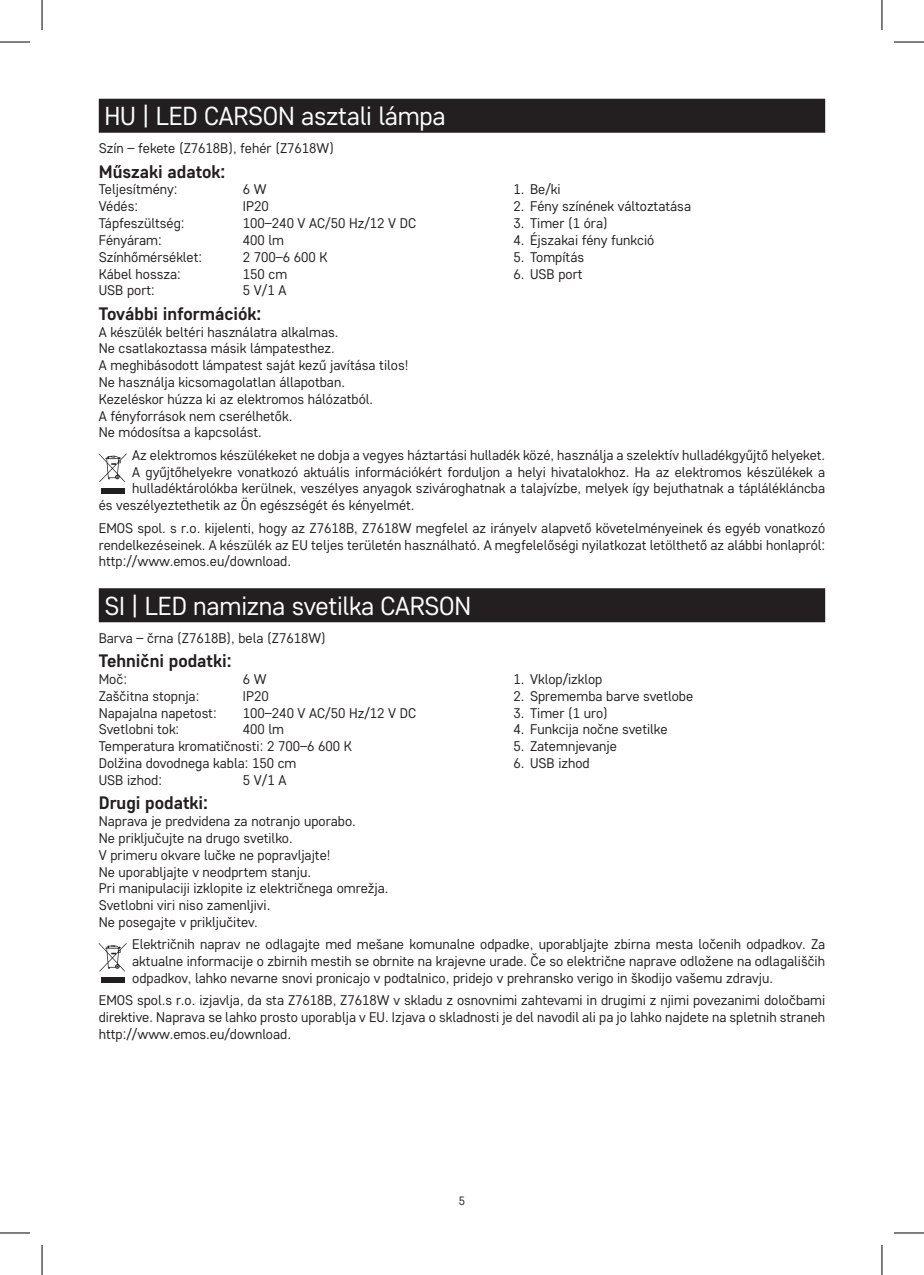
<style>
.page{position:relative;width:924px;height:1275px;background:#fff}
.page>*{position:absolute;margin:0;border:0;box-sizing:border-box;transform-origin:0 0}
.t1{font:26px "Core Sans D35";letter-spacing:-.01em;color:#fff}
.t2{font:700 18px "Core Sans D55";color:#231f20}
.t3{font:14px/16.8px "Core Sans D35";color:#231f20}
.t4{font:12px "Core Sans D35";color:#231f20}
</style>
<div class="page">
<div style="left:99px;top:99px;width:725px;height:34px;background:#231f20"></div>
<div style="left:99px;top:588px;width:725px;height:34px;background:#231f20"></div>
<svg style="left:99px;top:453px;width:27px;height:29px"></svg>
<div style="left:101px;top:488px;width:23px;height:5px;background:#231f20"></div>
<svg style="left:99px;top:943px;width:27px;height:28px"></svg>
<div style="left:101px;top:977px;width:23px;height:6px;background:#231f20"></div>
<hr style="left:0;top:42px;width:30px;height:1px;background:#000">
<hr style="left:893px;top:42px;width:30px;height:1px;background:#000">
<hr style="left:0;top:1232px;width:30px;height:1px;background:#000">
<hr style="left:893px;top:1232px;width:30px;height:1px;background:#000">
<hr style="left:42px;top:0;width:1px;height:30px;background:#000">
<hr style="left:42px;top:1245px;width:1px;height:30px;background:#000">
<hr style="left:881px;top:0;width:1px;height:30px;background:#000">
<hr style="left:881px;top:1245px;width:1px;height:30px;background:#000">
<h1 class="t1" style="left:104px;top:99px;width:342px">HU | LED CARSON asztali lámpa</h1>
<p class="t3" style="left:99px;top:139px;width:236px">Szín – fekete (Z7618B), fehér (Z7618W)</p>
<p class="t2" style="left:99px;top:160px;width:128px">Műszaki adatok:</p>
<p class="t3" style="left:99px;top:181px;width:80px">Teljesítmény:</p>
<p class="t3" style="left:243px;top:181px;width:25px">6 W</p>
<p class="t3" style="left:99px;top:197px;width:41px">Védés:</p>
<p class="t3" style="left:243px;top:197px;width:27px">IP20</p>
<p class="t3" style="left:99px;top:214px;width:87px">Tápfeszültség:</p>
<p class="t3" style="left:243px;top:214px;width:175px">100–240 V AC/50 Hz/12 V DC</p>
<p class="t3" style="left:99px;top:231px;width:65px">Fényáram:</p>
<p class="t3" style="left:243px;top:231px;width:43px">400 lm</p>
<p class="t3" style="left:99px;top:248px;width:105px">Színhőmérséklet:</p>
<p class="t3" style="left:243px;top:248px;width:86px">2 700–6 600 K</p>
<p class="t3" style="left:99px;top:265px;width:83px">Kábel hossza:</p>
<p class="t3" style="left:243px;top:265px;width:46px">150 cm</p>
<p class="t3" style="left:99px;top:281px;width:58px">USB port:</p>
<p class="t3" style="left:243px;top:281px;width:45px">5 V/1 A</p>
<p class="t3" style="left:513px;top:181px;width:49px">1. Be/ki</p>
<p class="t3" style="left:513px;top:197px;width:179px">2. Fény színének változtatása</p>
<p class="t3" style="left:513px;top:214px;width:96px">3. Timer (1 óra)</p>
<p class="t3" style="left:513px;top:231px;width:142px">4. Éjszakai fény funkció</p>
<p class="t3" style="left:513px;top:248px;width:72px">5. Tompítás</p>
<p class="t3" style="left:513px;top:265px;width:71px">6. USB port</p>
<p class="t2" style="left:99px;top:302px;width:164px">További információk:</p>
<p class="t3" style="left:99px;top:323px;width:311px">A készülék beltéri használatra alkalmas.<br>Ne csatlakoztassa másik lámpatesthez.<br>A meghibásodott lámpatest saját kezű javítása tilos!<br>Ne használja kicsomagolatlan állapotban.<br>Kezeléskor húzza ki az elektromos hálózatból.<br>A fényforrások nem cserélhetők.<br>Ne módosítsa a kapcsolást.</p>
<p class="t3" style="left:132px;top:446px;width:694px">Az elektromos készülékeket ne dobja a vegyes háztartási hulladék közé, használja a szelektív hulladékgyűjtő helyeket.</p>
<p class="t3" style="left:132px;top:463px;width:694px">A gyűjtőhelyekre vonatkozó aktuális információkért forduljon a helyi hivatalokhoz. Ha az elektromos készülékek a</p>
<p class="t3" style="left:132px;top:480px;width:694px">hulladéktárolókba kerülnek, veszélyes anyagok szivároghatnak a talajvízbe, melyek így bejuthatnak a táplálékláncba</p>
<p class="t3" style="left:99px;top:496px;width:317px">és veszélyeztethetik az Ön egészségét és kényelmét.</p>
<p class="t3" style="left:99px;top:519px;width:727px;text-align:justify">EMOS spol. s r.o. kijelenti, hogy az Z7618B, Z7618W megfelel az irányelv alapvető követelményeinek és egyéb vonatkozó rendelkezéseinek. A készülék az EU teljes területén használható. A megfelelőségi nyilatkozat letölthető az alábbi honlapról: http://www.emos.eu/download.</p>
<h1 class="t1" style="left:104px;top:589px;width:368px">SI | LED namizna svetilka CARSON</h1>
<p class="t3" style="left:99px;top:629px;width:228px">Barva – črna (Z7618B), bela (Z7618W)</p>
<p class="t2" style="left:99px;top:649px;width:134px">Tehnični podatki:</p>
<p class="t3" style="left:99px;top:670px;width:30px">Moč:</p>
<p class="t3" style="left:243px;top:670px;width:25px">6 W</p>
<p class="t3" style="left:99px;top:687px;width:102px">Zaščitna stopnja:</p>
<p class="t3" style="left:243px;top:687px;width:27px">IP20</p>
<p class="t3" style="left:99px;top:704px;width:119px">Napajalna napetost:</p>
<p class="t3" style="left:243px;top:704px;width:175px">100–240 V AC/50 Hz/12 V DC</p>
<p class="t3" style="left:99px;top:720px;width:82px">Svetlobni tok:</p>
<p class="t3" style="left:513px;top:670px;width:90px">1. Vklop/izklop</p>
<p class="t3" style="left:513px;top:687px;width:181px">2. Sprememba barve svetlobe</p>
<p class="t3" style="left:513px;top:704px;width:96px">3. Timer (1 uro)</p>
<p class="t3" style="left:513px;top:720px;width:156px">4. Funkcija nočne svetilke</p>
<p class="t3" style="left:513px;top:737px;width:105px">5. Zatemnjevanje</p>
<p class="t3" style="left:513px;top:754px;width:78px">6. USB izhod</p>
<p class="t3" style="left:99px;top:720px;width:254px;text-indent:144px">400 lm<br>Temperatura kromatičnosti: 2 700–6 600 K<br>Dolžina dovodnega kabla: 150 cm<br>USB izhod:</p>
<p class="t3" style="left:243px;top:771px;width:45px">5 V/1 A</p>
<p class="t2" style="left:99px;top:791px;width:111px">Drugi podatki:</p>
<p class="t3" style="left:99px;top:812px;width:291px">Naprava je predvidena za notranjo uporabo.<br>Ne priključujte na drugo svetilko.<br>V primeru okvare lučke ne popravljajte!<br>Ne uporabljajte v neodprtem stanju.<br>Pri manipulaciji izklopite iz električnega omrežja.<br>Svetlobni viri niso zamenljivi.<br>Ne posegajte v priključitev.</p>
<p class="t3" style="left:132px;top:935px;width:694px;text-align:justify">Električnih naprav ne odlagajte med mešane komunalne odpadke, uporabljajte zbirna mesta ločenih odpadkov. Za aktualne informacije o zbirnih mestih se obrnite na krajevne urade. Če so električne naprave odložene na odlagališčih odpadkov, lahko nevarne snovi pronicajo v podtalnico, pridejo v prehransko verigo in škodijo vašemu zdravju.</p>
<p class="t3" style="left:99px;top:991px;width:727px;text-align:justify">EMOS spol.s r.o. izjavlja, da sta Z7618B, Z7618W v skladu z osnovnimi zahtevami in drugimi z njimi povezanimi določbami direktive. Naprava se lahko prosto uporablja v EU. Izjava o skladnosti je del navodil ali pa jo lahko najdete na spletnih straneh http://www.emos.eu/download.</p>
<p class="t4" style="left:458px;top:1192px;width:8px">5</p>
</div>
